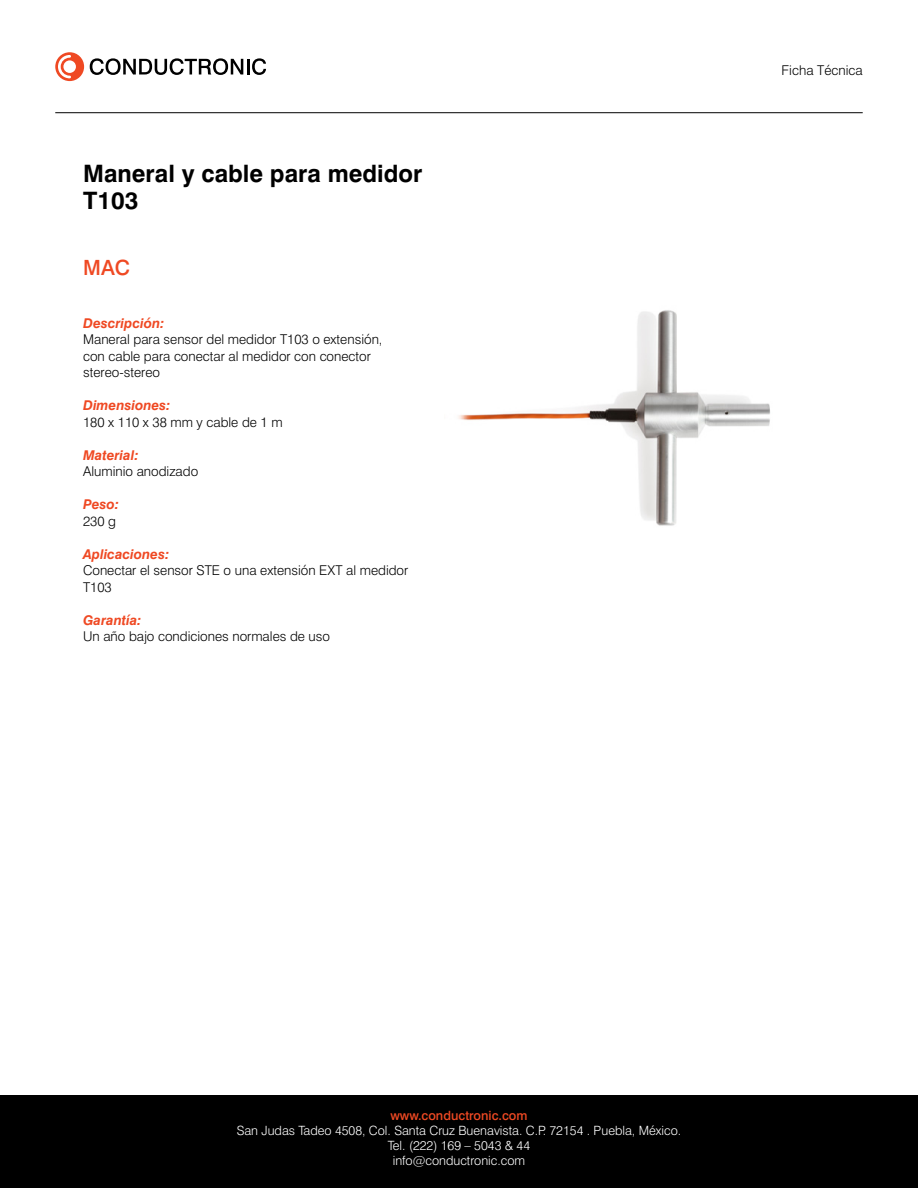
<style>
.page{position:relative;width:918px;height:1188px;background:#fff}
.page>*{position:absolute;margin:0;border:0;box-sizing:border-box;transform-origin:0 0}
.t1{font:700 24px/27px "Swiss 721 BT";color:#000}
.t2{font:500 21px "Swiss 721 BT";color:#ef4923}
.t3{font:300 13.5px/16.5px "Swiss 721 BT";color:#000}
.t4{font:italic 700 13.5px "Swiss 721 BT";color:#ef4923}
.t5{font:300 12.75px/15px "Swiss 721 BT";color:#fff;text-align:center}
.t6{font:500 12.75px "Swiss 721 BT";color:#ef4923}
</style>
<div class="page">
<div style="left:0;top:1096px;width:918px;height:92px;background:#000"></div>
<hr style="left:55px;top:112px;width:808px;height:1px;background:#000">
<svg style="left:55px;top:52px;width:29px;height:29px"></svg>
<svg style="left:90px;top:58px;width:176px;height:17px"></svg>
<img style="left:458px;top:310px;width:312px;height:216px">
<h1 class="t1" style="left:83px;top:160px;width:341px">Maneral y cable para medidor<br>T103</h1>
<h2 class="t2" style="left:83px;top:255px;width:48px">MAC</h2>
<p class="t4" style="left:83px;top:315px;width:83px">Descripción:</p>
<p class="t3" style="left:83px;top:331px;width:301px">Maneral para sensor del medidor T103 o extensión, con cable para conectar al medidor con conector stereo-stereo</p>
<p class="t4" style="left:83px;top:397px;width:89px">Dimensiones:</p>
<p class="t3" style="left:83px;top:414px;width:201px">180 x 110 x 38 mm y cable de 1 m</p>
<p class="t4" style="left:83px;top:447px;width:57px">Material:</p>
<p class="t3" style="left:83px;top:463px;width:117px">Aluminio anodizado</p>
<p class="t4" style="left:83px;top:496px;width:37px">Peso:</p>
<p class="t3" style="left:83px;top:513px;width:34px">230 g</p>
<p class="t4" style="left:83px;top:546px;width:88px">Aplicaciones:</p>
<p class="t3" style="left:83px;top:562px;width:327px">Conectar el sensor STE o una extensión EXT al medidor<br>T103</p>
<p class="t4" style="left:83px;top:612px;width:60px">Garantía:</p>
<p class="t3" style="left:83px;top:628px;width:248px">Un año bajo condiciones normales de uso</p>
<p class="t3" style="left:782px;top:62px;width:83px">Ficha Técnica</p>
<p class="t6" style="left:390px;top:1108px;width:139px">www.conductronic.com</p>
<p class="t5" style="left:237px;top:1123px;width:446px">San Judas Tadeo 4508, Col. Santa Cruz Buenavista. C.P. 72154 . Puebla, México.<br>Tel. (222) 169 – 5043 &amp; 44<br>info@conductronic.com</p>
</div>
